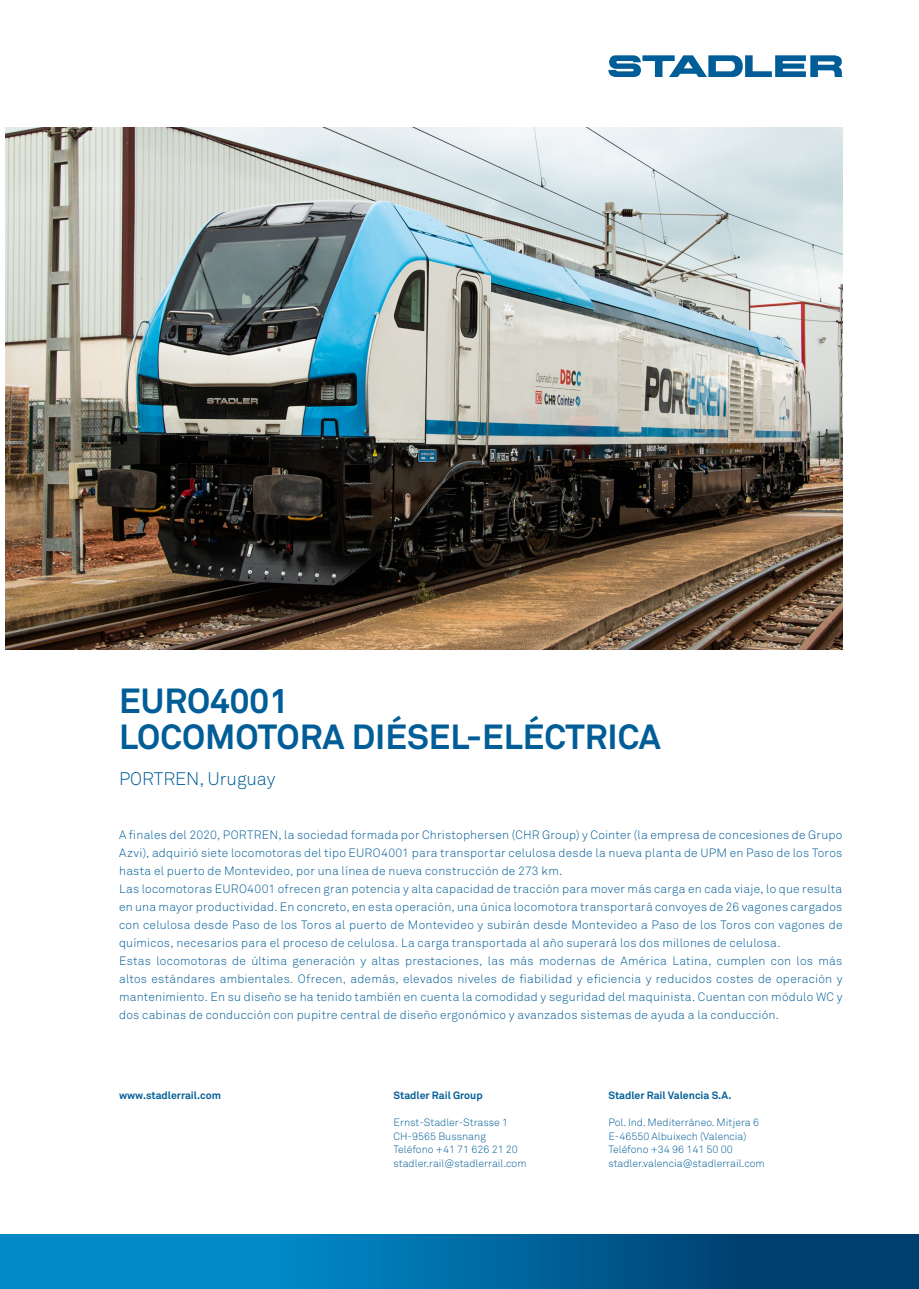
<style>
.page{position:relative;width:919px;height:1289px;background:#fff}
.page>*{position:absolute;margin:0;border:0;box-sizing:border-box;transform-origin:0 0}
.t1{font:700 34.5px "Akkurat Pro";color:#005d97}
.t2{font:300 18px "Akkurat Pro";color:#005d97}
.t3{font:300 12px/18px "Akkurat Pro";letter-spacing:.02em;color:#005d97;text-align:justify}
.t4{font:300 10.5px "Akkurat Pro";color:#005d97}
.t5{font:700 10.5px "Akkurat Pro";color:#005d97}
</style>
<div class="page">
<svg style="left:608px;top:55px;width:234px;height:22px"></svg>
<svg style="left:0;top:1234px;width:918px;height:54px;background:#0069a1"></svg>
<img style="left:6px;top:128px;width:836px;height:521px">
<p class="t1" style="left:119px;top:679px;width:171px">EURO4001</p>
<p class="t1" style="left:119px;top:715px;width:543px">LOCOMOTORA DIÉSEL-ELÉCTRICA</p>
<p class="t2" style="left:119px;top:767px;width:158px">PORTREN, Uruguay</p>
<p class="t3" style="left:119px;top:825px;width:724px">A finales del 2020, PORTREN, la sociedad formada por Christophersen (CHR Group) y Cointer (la empresa de concesiones de Grupo Azvi), adquirió siete locomotoras del tipo EURO4001 para transportar celulosa desde la nueva planta de UPM en Paso de los Toros hasta el puerto de Montevideo, por una línea de nueva construcción de 273 km.</p>
<p class="t3" style="left:119px;top:879px;width:724px">Las locomotoras EURO4001 ofrecen gran potencia y alta capacidad de tracción para mover más carga en cada viaje, lo que resulta en una mayor productividad. En concreto, en esta operación, una única locomotora transportará convoyes de 26 vagones cargados con celulosa desde Paso de los Toros al puerto de Montevideo y subirán desde Montevideo a Paso de los Toros con vagones de químicos, necesarios para el proceso de celulosa. La carga transportada al año superará los dos millones de celulosa.</p>
<p class="t3" style="left:119px;top:951px;width:724px">Estas locomotoras de última generación y altas prestaciones, las más modernas de América Latina, cumplen con los más altos estándares ambientales. Ofrecen, además, elevados niveles de fiabilidad y eficiencia y reducidos costes de operación y mantenimiento. En su diseño se ha tenido también en cuenta la comodidad y seguridad del maquinista. Cuentan con módulo WC y dos cabinas de conducción con pupitre central de diseño ergonómico y avanzados sistemas de ayuda a la conducción.</p>
<p class="t5" style="left:119px;top:1089px;width:103px">www.stadlerrail.com</p>
<p class="t5" style="left:393px;top:1089px;width:91px">Stadler Rail Group</p>
<p class="t4" style="left:393px;top:1116px;width:116px">Ernst-Stadler-Strasse 1</p>
<p class="t4" style="left:393px;top:1129px;width:94px">CH-9565 Bussnang</p>
<p class="t4" style="left:393px;top:1143px;width:126px">Teléfono +41 71 626 21 20</p>
<p class="t4" style="left:393px;top:1156px;width:134px">stadler.rail@stadlerrail.com</p>
<p class="t5" style="left:608px;top:1089px;width:125px">Stadler Rail Valencia S.A.</p>
<p class="t4" style="left:608px;top:1116px;width:152px">Pol. Ind. Mediterráneo. Mitjera 6</p>
<p class="t4" style="left:608px;top:1129px;width:140px">E-46550 Albuixech (Valencia)</p>
<p class="t4" style="left:608px;top:1143px;width:126px">Teléfono +34 96 141 50 00</p>
<p class="t4" style="left:608px;top:1156px;width:158px">stadler.valencia@stadlerrail.com</p>
</div>
